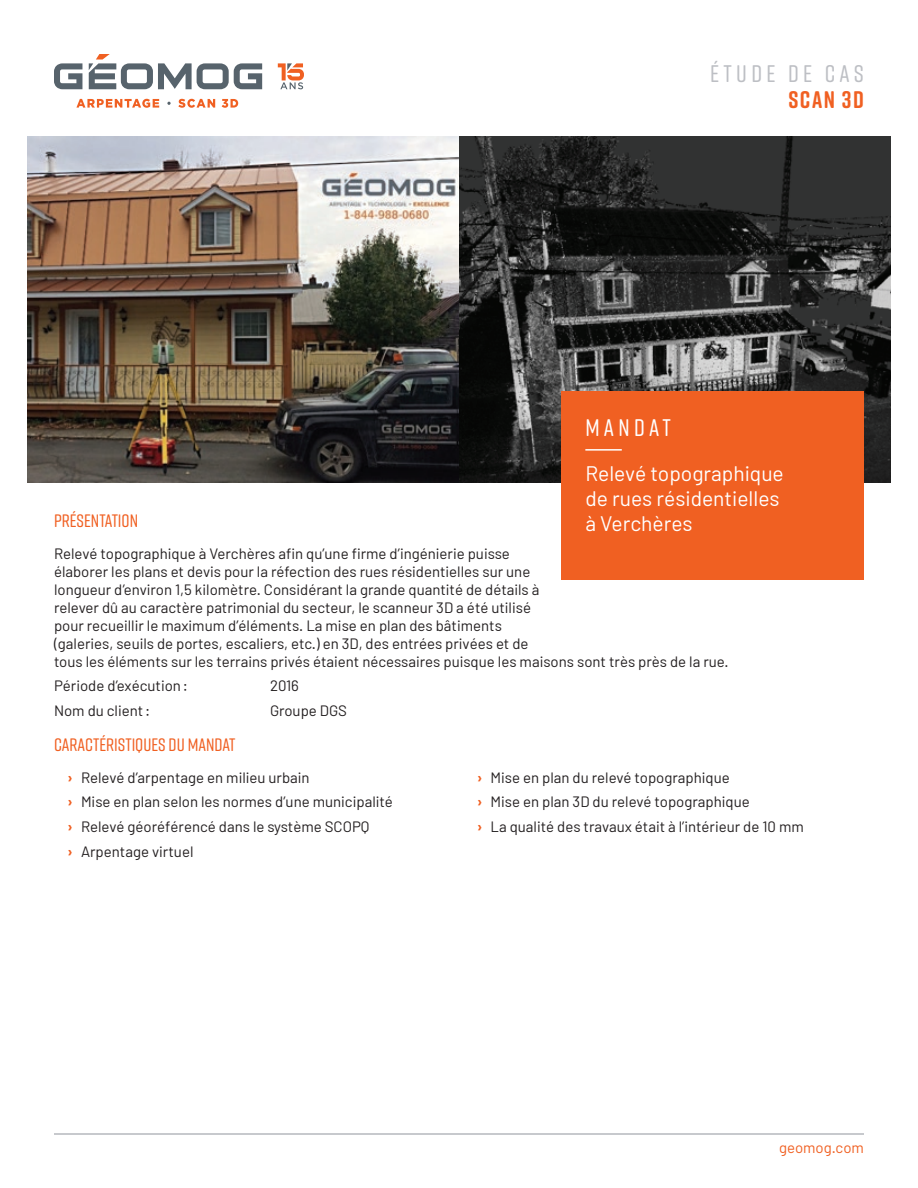
<style>
.page{position:relative;width:918px;height:1188px;background:#fff}
.page>*{position:absolute;margin:0;border:0;box-sizing:border-box;transform-origin:0 0}
.t1{font:500 24px "Rift Soft";letter-spacing:.18em;color:#bdbfc4}
.t2{font:700 24px "Rift Soft";letter-spacing:.065em;color:#f06022}
.t3{font:500 24px "Rift Soft";letter-spacing:.18em;color:#fff}
.t4{font:21px/25.2px "Barlow";color:#fff}
.titres{font:500 18px "Rift Soft";color:#f06022}
.courant{font:15px/18px "Barlow";color:#231f20}
.t5{font:15px "Barlow";color:#f06022}
.s1{font-weight:700;color:#f06022}
</style>
<div class="page">
<svg style="left:76px;top:99px;width:83px;height:9px"></svg>
<svg style="left:178px;top:99px;width:37px;height:9px"></svg>
<svg style="left:222px;top:99px;width:16px;height:9px"></svg>
<svg style="left:54px;top:63px;width:28px;height:26px"></svg>
<svg style="left:89px;top:54px;width:173px;height:35px"></svg>
<svg style="left:167px;top:102px;width:4px;height:3px"></svg>
<svg style="left:278px;top:63px;width:26px;height:26px"></svg>
<hr style="left:54px;top:1133px;width:810px;height:2px;background:#9ca0a7">
<img style="left:27px;top:136px;width:864px;height:347px">
<div style="left:562px;top:392px;width:302px;height:188px;background:#f06022"></div>
<hr style="left:585px;top:449px;width:37px;height:2px;background:#fff">
<p class="t1" style="left:710px;top:57px;width:155px">ÉTUDE DE CAS</p>
<p class="t2" style="left:788px;top:82px;width:77px">SCAN 3D</p>
<p class="t3" style="left:585px;top:410px;width:87px">MANDAT</p>
<p class="t4" style="left:585px;top:460px;width:200px">Relevé topographique de rues résidentielles à Verchères</p>
<p class="titres" style="left:54px;top:508px;width:86px">PRÉSENTATION</p>
<p class="courant" style="left:54px;top:544px;width:676px">Relevé topographique à Verchères afin qu’une firme d’ingénierie puisse<br>élaborer les plans et devis pour la réfection des rues résidentielles sur une<br>longueur d’environ 1,5 kilomètre. Considérant la grande quantité de détails à<br>relever dû au caractère patrimonial du secteur, le scanneur 3D a été utilisé<br>pour recueillir le maximum d’éléments. La mise en plan des bâtiments<br>(galeries, seuils de portes, escaliers, etc.) en 3D, des entrées privées et de<br>tous les éléments sur les terrains privés étaient nécessaires puisque les maisons sont très près de la rue.</p>
<p class="courant" style="left:54px;top:677px;width:135px">Période d’exécution:</p>
<p class="courant" style="left:270px;top:677px;width:30px">2016</p>
<p class="courant" style="left:54px;top:701px;width:98px">Nom du client:</p>
<p class="courant" style="left:270px;top:701px;width:79px">Groupe DGS</p>
<p class="titres" style="left:54px;top:732px;width:183px">CARACTÉRISTIQUES DU MANDAT</p>
<p class="courant" style="left:68px;top:768px;width:244px"><span class="s1">›</span> Relevé d’arpentage en milieu urbain</p>
<p class="courant" style="left:68px;top:793px;width:327px"><span class="s1">›</span> Mise en plan selon les normes d’une municipalité</p>
<p class="courant" style="left:68px;top:817px;width:304px"><span class="s1">›</span> Relevé géoréférencé dans le système SCOPQ</p>
<p class="courant" style="left:68px;top:842px;width:127px"><span class="s1">›</span> Arpentage virtuel</p>
<p class="courant" style="left:477px;top:768px;width:254px"><span class="s1">›</span> Mise en plan du relevé topographique</p>
<p class="courant" style="left:477px;top:793px;width:274px"><span class="s1">›</span> Mise en plan 3D du relevé topographique</p>
<p class="courant" style="left:477px;top:817px;width:328px"><span class="s1">›</span> La qualité des travaux était à l’intérieur de 10 mm</p>
<p class="t5" style="left:779px;top:1138px;width:86px">geomog.com</p>
</div>
